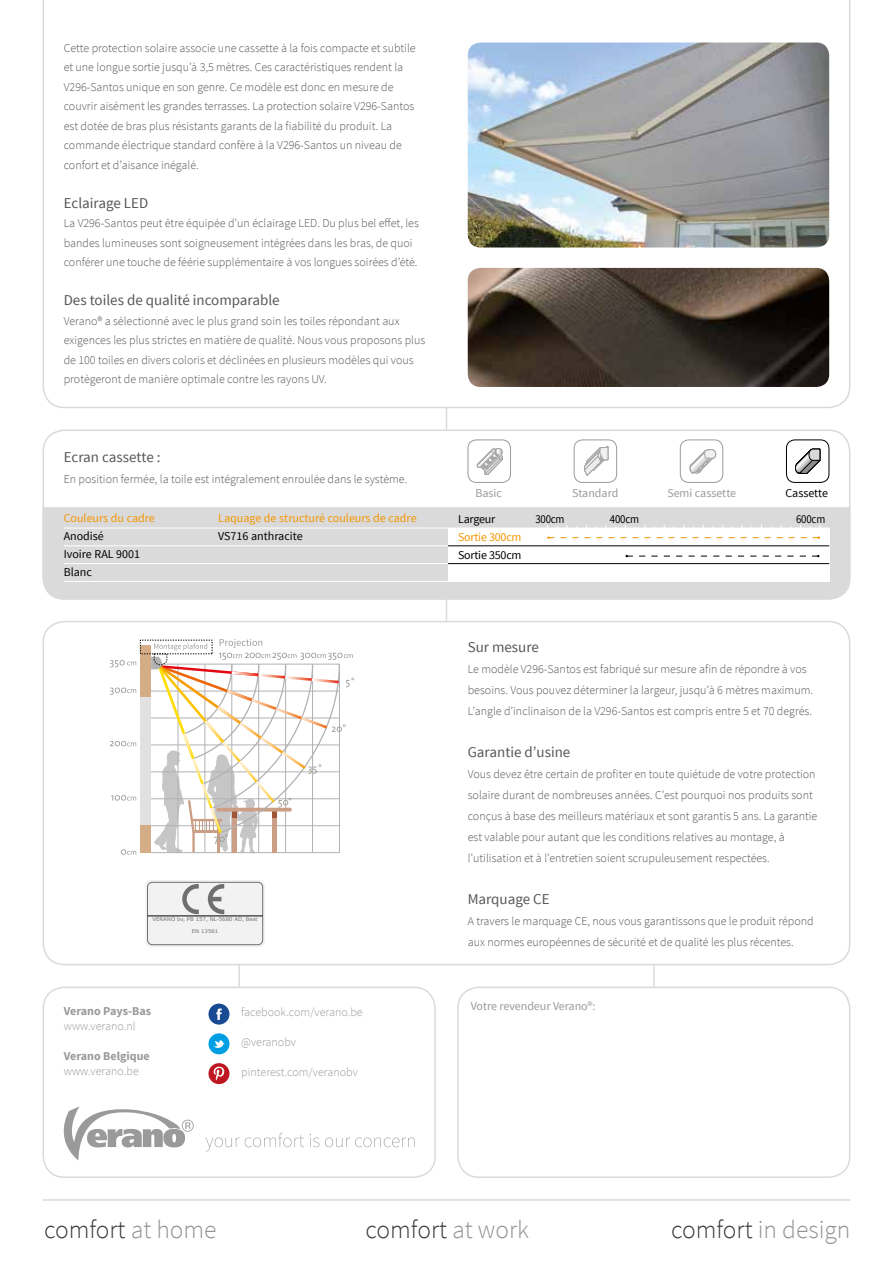
<style>
.page{position:relative;width:893px;height:1263px;background:#fff}
.page>*{position:absolute;margin:0;border:0;box-sizing:border-box;transform-origin:0 0}
.t1{font:300 25.5px "Source Sans Pro";color:#393939}
.t2{font:300 25.5px "Source Sans Pro";color:#939393}
.t3{font:15px "Source Sans Pro";color:#575756}
.t4{font:300 12px/19.5px "Source Sans Pro";color:#575756}
.t5{font:300 12px "Source Sans Pro";color:#9b9a9a}
.t6{font:12px/18px "Source Sans Pro";letter-spacing:-.01em;color:#000}
.t7{font:12px "Source Sans Pro";color:#f49600}
.t8{font:12px "Source Sans Pro";letter-spacing:-.005em;color:#9b9a9a}
.t9{font:700 12px "Source Sans Pro";color:#9b9a9a}
.t10{font:12px "Source Sans Pro";letter-spacing:-.01em;color:#000;scale:.9 1}
.t11{font:12px "Source Sans Pro";letter-spacing:-.02em;color:#f49600}
.t12{font:5.1px "Verdana";color:#706f6f;scale:1.06 1}
.s1{color:#939393}
.s2{color:#393939}
</style>
<div class="page">
<hr style="left:446px;top:309px;width:1px;height:322px;background:#dadada">
<hr style="left:238px;top:943px;width:2px;height:43px;background:#dadada">
<hr style="left:653px;top:943px;width:2px;height:43px;background:#dadada">
<svg style="left:43px;top:0;width:807px;height:408px"></svg>
<div style="left:43px;top:986px;width:393px;height:192px;border:2px solid #dadada;border-radius:21px"></div>
<div style="left:457px;top:986px;width:393px;height:192px;border:2px solid #dadada;border-radius:21px"></div>
<div style="left:43px;top:621px;width:807px;height:344px;border:2px solid #dadada;border-radius:21px"></div>
<hr style="left:42px;top:1199px;width:808px;height:2px;background:#dadada">
<div style="left:208px;top:1003px;width:21px;height:21px;background:#184b94;border-radius:50%"></div>
<svg style="left:216px;top:1008px;width:6px;height:12px"></svg>
<div style="left:208px;top:1033px;width:21px;height:21px;background:#009fe3;border-radius:50%"></div>
<svg style="left:213px;top:1040px;width:12px;height:8px"></svg>
<svg style="left:121px;top:849px;width:15px;height:6px"></svg>
<svg style="left:111px;top:795px;width:25px;height:6px"></svg>
<svg style="left:110px;top:741px;width:26px;height:5px"></svg>
<svg style="left:110px;top:660px;width:26px;height:7px"></svg>
<svg style="left:110px;top:687px;width:26px;height:8px"></svg>
<div style="left:140px;top:645px;width:11px;height:208px;background:#d4ac86"></div>
<div style="left:140px;top:697px;width:11px;height:127px;background:#e1e1e1"></div>
<svg style="left:151px;top:639px;width:203px;height:215px"></svg>
<img style="left:468px;top:43px;width:361px;height:204px">
<div style="left:208px;top:1063px;width:21px;height:21px;background:#be1721;border-radius:50%"></div>
<svg style="left:214px;top:1066px;width:11px;height:14px"></svg>
<div style="left:43px;top:507px;width:807px;height:93px;background:#dadada"></div>
<hr style="left:64px;top:563px;width:394px;height:1px;background:#fff">
<hr style="left:64px;top:545px;width:394px;height:1px;background:#fff">
<hr style="left:64px;top:528px;width:765px;height:1px;background:#fff">
<hr style="left:64px;top:581px;width:394px;height:1px;background:#fff">
<div style="left:448px;top:528px;width:381px;height:54px;background:#fff"></div>
<svg style="left:547px;top:525px;width:274px;height:14px"></svg>
<svg style="left:625px;top:555px;width:194px;height:2px"></svg>
<svg style="left:476px;top:448px;width:27px;height:27px"></svg>
<div style="left:468px;top:440px;width:43px;height:43px;border:1px solid #9b9a9a;border-radius:9px"></div>
<svg style="left:584px;top:445px;width:25px;height:31px"></svg>
<div style="left:574px;top:440px;width:43px;height:43px;border:1px solid #9b9a9a;border-radius:9px"></div>
<svg style="left:689px;top:449px;width:28px;height:24px"></svg>
<div style="left:680px;top:440px;width:43px;height:43px;border:1px solid #9b9a9a;border-radius:9px"></div>
<svg style="left:795px;top:440px;width:29px;height:34px"></svg>
<div style="left:786px;top:440px;width:43px;height:43px;border:1px solid #000;border-radius:9px"></div>
<svg style="left:146px;top:880px;width:119px;height:67px"></svg>
<hr style="left:148px;top:916px;width:115px;height:1px;background:#000">
<hr style="left:448px;top:545px;width:381px;height:1px;background:#000">
<hr style="left:448px;top:563px;width:381px;height:1px;background:#000">
<svg style="left:64px;top:1106px;width:351px;height:54px"></svg>
<img style="left:468px;top:268px;width:361px;height:119px">
<p class="t4" style="left:64px;top:38px;width:353px">Cette protection solaire associe une cassette à la fois compacte et subtile et une longue sortie jusqu’à 3,5 mètres. Ces caractéristiques rendent la V296-Santos unique en son genre. Ce modèle est donc en mesure de couvrir aisément les grandes terrasses. La protection solaire V296-Santos est dotée de bras plus résistants garants de la fiabilité du produit. La commande électrique standard confère à la V296-Santos un niveau de confort et d’aisance inégalé.</p>
<p class="t3" style="left:64px;top:193px;width:86px">Eclairage LED</p>
<p class="t4" style="left:64px;top:213px;width:357px">La V296-Santos peut être équipée d’un éclairage LED. Du plus bel effet, les bandes lumineuses sont soigneusement intégrées dans les bras, de quoi conférer une touche de féérie supplémentaire à vos longues soirées d’été.</p>
<p class="t3" style="left:64px;top:291px;width:217px">Des toiles de qualité incomparable</p>
<p class="t4" style="left:64px;top:311px;width:363px">Verano® a sélectionné avec le plus grand soin les toiles répondant aux exigences les plus strictes en matière de qualité. Nous vous proposons plus de 100 toiles en divers coloris et déclinées en plusieurs modèles qui vous protègeront de manière optimale contre les rayons UV.</p>
<p class="t3" style="left:64px;top:447px;width:98px">Ecran cassette :</p>
<p class="t4" style="left:64px;top:469px;width:345px">En position fermée, la toile est intégralement enroulée dans le système.</p>
<p class="t7" style="left:64px;top:511px;width:93px">Couleurs du cadre</p>
<p class="t7" style="left:218px;top:511px;width:200px">Laquage de structuré couleurs de cadre</p>
<p class="t6" style="left:64px;top:528px;width:42px">Anodisé</p>
<p class="t6" style="left:218px;top:528px;width:86px">VS716 anthracite</p>
<p class="t6" style="left:64px;top:546px;width:78px">Ivoire RAL 9001<br>Blanc</p>
<p class="t12" style="left:153px;top:916px;width:101px">VERANO bv, PB 157, NL-5680 AD, Best</p>
<p class="t12" style="left:192px;top:928px;width:26px">EN 13561</p>
<p class="t5" style="left:241px;top:1005px;width:123px">facebook.com/verano.be</p>
<p class="t5" style="left:241px;top:1034px;width:56px">@veranobv</p>
<p class="t9" style="left:64px;top:1004px;width:89px">Verano Pays-Bas</p>
<p class="t5" style="left:64px;top:1019px;width:73px">www.verano.nl</p>
<p class="t9" style="left:64px;top:1049px;width:88px">Verano Belgique</p>
<p class="t5" style="left:64px;top:1064px;width:77px">www.verano.be</p>
<p class="t5" style="left:241px;top:1064px;width:118px">pinterest.com/veranobv</p>
<p class="t8" style="left:475px;top:485px;width:28px">Basic</p>
<p class="t8" style="left:572px;top:485px;width:48px">Standard</p>
<p class="t8" style="left:667px;top:485px;width:70px">Semi cassette</p>
<p class="t6" style="left:785px;top:484px;width:44px">Cassette</p>
<p class="t6" style="left:458px;top:510px;width:39px">Largeur</p>
<p class="t10" style="left:535px;top:511px;width:34px">300cm</p>
<p class="t10" style="left:610px;top:511px;width:34px">400cm</p>
<p class="t10" style="left:796px;top:511px;width:34px">600cm</p>
<p class="t11" style="left:458px;top:529px;width:65px">Sortie 300cm</p>
<p class="t6" style="left:458px;top:546px;width:65px">Sortie 350cm</p>
<p class="t3" style="left:468px;top:637px;width:73px">Sur mesure</p>
<p class="t4" style="left:468px;top:658px;width:347px;line-height:21px">Le modèle V296-Santos est fabriqué sur mesure afin de répondre à vos besoins. Vous pouvez déterminer la largeur, jusqu’à 6 mètres maximum.<br>L’angle d’inclinaison de la V296-Santos est compris entre 5 et 70 degrés.</p>
<p class="t3" style="left:468px;top:742px;width:104px">Garantie d’usine</p>
<p class="t4" style="left:468px;top:763px;width:351px;line-height:21px">Vous devez être certain de profiter en toute quiétude de votre protection solaire durant de nombreuses années. C’est pourquoi nos produits sont conçus à base des meilleurs matériaux et sont garantis 5 ans. La garantie est valable pour autant que les conditions relatives au montage, à l’utilisation et à l’entretien soient scrupuleusement respectées.</p>
<p class="t3" style="left:468px;top:889px;width:83px">Marquage CE</p>
<p class="t4" style="left:468px;top:910px;width:347px;line-height:21px">A travers le marquage CE, nous vous garantissons que le produit répond aux normes européennes de sécurité et de qualité les plus récentes.</p>
<p class="t8" style="left:471px;top:999px;width:126px">Votre revendeur Verano®:</p>
<h1 class="t1" style="left:44px;top:1214px;width:174px">comfort <span class="s1">at home</span></h1>
<h1 class="t1" style="left:366px;top:1214px;width:165px">comfort <span class="s1">at work</span></h1>
<h1 class="t2" style="left:671px;top:1214px;width:181px"><span class="s2">comfort</span> in design</h1>
</div>
